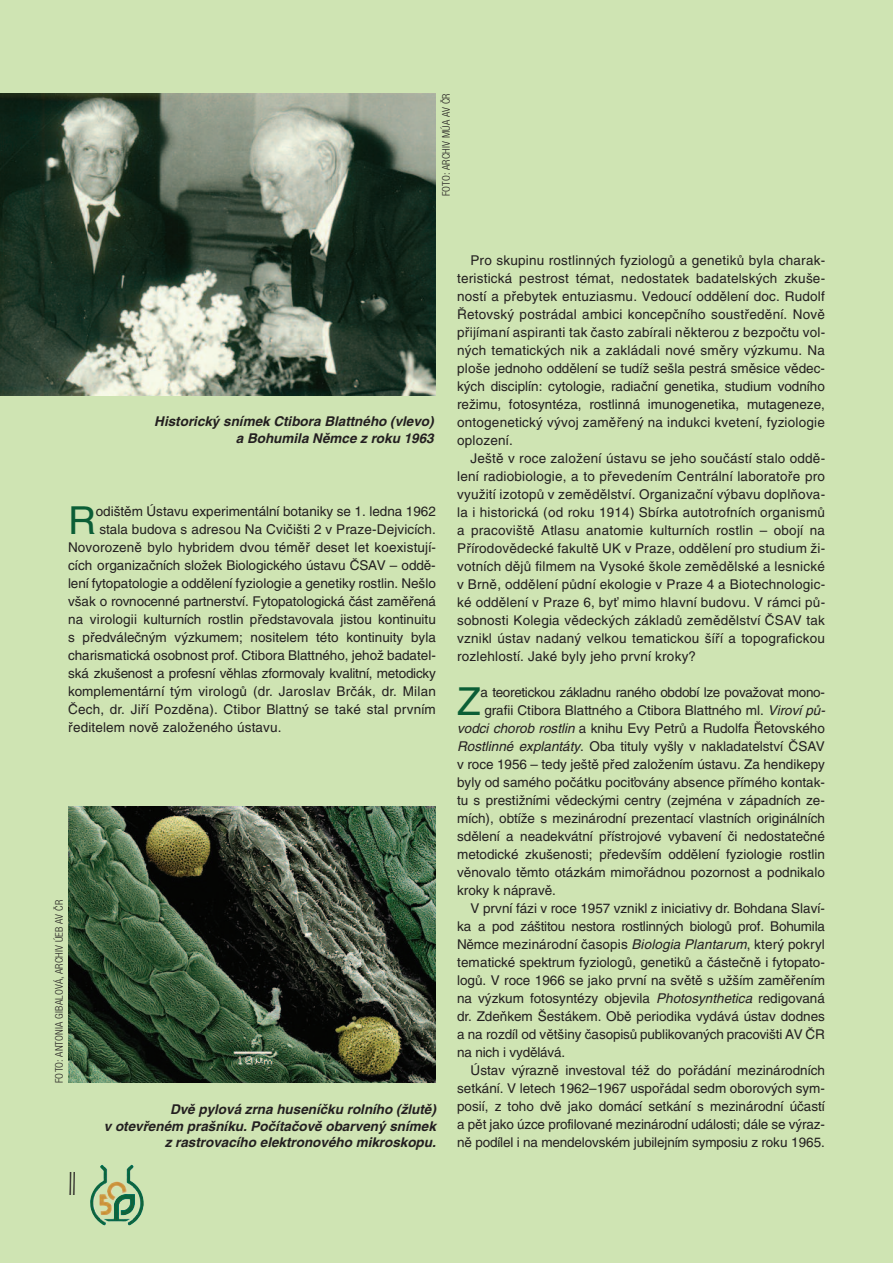
<style>
.page{position:relative;width:893px;height:1263px;background:#cfe4b3}
.page>*{position:absolute;margin:0;border:0;box-sizing:border-box;transform-origin:0 0}
.t1{font:38.55px "Helvetica CE";color:#0b5e36}
.t2{font:34.5px "Itc Eras CE";color:#231f20;scale:.55 1}
.t3{font:13.5px/18px "Helvetica CE";color:#231f20;text-align:justify}
.t4{font:italic 700 13.5px/16.5px "Helvetica CE";color:#231f20;text-align:right}
.t5{font:13.5px "Helvetica CE";letter-spacing:-.02em;color:#231f20}
.t6{font:13.5px "Helvetica CE";letter-spacing:-.025em;color:#231f20}
.t7{font:300 condensed 10.5px "Helvetica NCE";letter-spacing:.02em;color:#231f20}
.s1{font-style:italic}
</style>
<div class="page">
<img style="left:99px;top:1165px;width:45px;height:57px">
<img style="left:0;top:94px;width:436px;height:301px">
<img style="left:68px;top:806px;width:368px;height:277px">
<p class="t7" style="left:440px;top:196px;width:104px;rotate:-90deg">FOTO: ARCHIV MÚA AV ČR</p>
<p class="t4" style="left:154px;top:415px;width:281px">Historický snímek Ctibora Blattného (vlevo) a Bohumila Němce z roku 1963</p>
<h1 class="t1" style="left:68px;top:506px;width:29px">R</h1>
<p class="t3" style="left:96px;top:504px;width:342px">odištěm Ústavu experimentální botaniky se 1. ledna 1962</p>
<p class="t3" style="left:99px;top:522px;width:338px">stala budova s adresou Na Cvičišti 2 v Praze-Dejvicích.</p>
<p class="t3" style="left:68px;top:540px;width:369px">Novorozeně bylo hybridem dvou téměř deset let koexistují-</p>
<p class="t3" style="left:68px;top:558px;width:369px">cích organizačních složek Biologického ústavu ČSAV – oddě-</p>
<p class="t3" style="left:68px;top:576px;width:369px">lení fytopatologie a oddělení fyziologie a genetiky rostlin. Nešlo</p>
<p class="t3" style="left:68px;top:594px;width:369px">však o rovnocenné partnerství. Fytopatologická část zaměřená</p>
<p class="t3" style="left:68px;top:612px;width:369px">na virologii kulturních rostlin představovala jistou kontinuitu</p>
<p class="t3" style="left:68px;top:630px;width:369px">s předválečným výzkumem; nositelem této kontinuity byla</p>
<p class="t3" style="left:68px;top:648px;width:369px">charismatická osobnost prof. Ctibora Blattného, jehož badatel-</p>
<p class="t5" style="left:68px;top:668px;width:369px">ská zkušenost a profesní věhlas zformovaly kvalitní, metodicky</p>
<p class="t3" style="left:68px;top:684px;width:369px">komplementární tým virologů (dr. Jaroslav Brčák, dr. Milan</p>
<p class="t3" style="left:68px;top:702px;width:369px">Čech, dr. Jiří Pozděna). Ctibor Blattný se také stal prvním</p>
<p class="t3" style="left:68px;top:720px;width:215px">ředitelem nově založeného ústavu.</p>
<p class="t7" style="left:53px;top:1083px;width:184px;rotate:-90deg">FOTO: ANTONIA GIBALOVÁ, ARCHIV ÚEB AV ČR</p>
<h2 class="t2" style="left:72px;top:1172px;width:9px">I</h2>
<p class="t4" style="left:104px;top:1102px;width:334px">Dvě pylová zrna huseníčku rolního (žlutě)<br>v otevřeném prašníku. Počítačově obarvený snímek z rastrovacího elektronového mikroskopu.</p>
<p class="t3" style="left:457px;top:252px;width:370px;text-indent:14px">Pro skupinu rostlinných fyziologů a genetiků byla charak&shy;teristická pestrost témat, nedostatek badatelských zkuše&shy;ností a přebytek entuziasmu. Vedoucí oddělení doc. Rudolf Řetovský postrádal ambici koncepčního soustředění. Nově přijímaní aspiranti tak často zabírali některou z bezpočtu vol&shy;ných tematických nik a zakládali nové směry výzkumu. Na ploše jednoho oddělení se tudíž sešla pestrá směsice vědec&shy;kých disciplín: cytologie, radiační genetika, studium vodního režimu, fotosyntéza, rostlinná imunogenetika, mutageneze, ontogenetický vývoj zaměřený na indukci kvetení, fyziologie oplození.</p>
<p class="t3" style="left:457px;top:450px;width:370px;text-indent:14px">Ještě v roce založení ústavu se jeho součástí stalo oddě&shy;lení radiobiologie, a to převedením Centrální laboratoře pro využití izotopů v zemědělství. Organizační výbavu doplňova&shy;la i historická (od roku 1914) Sbírka autotrofních organismů a pracoviště Atlasu anatomie kulturních rostlin – obojí na Přírodovědecké fakultě UK v Praze, oddělení pro studium ži&shy;votních dějů filmem na Vysoké škole zemědělské a lesnické v Brně, oddělení půdní ekologie v Praze 4 a Biotechnologic&shy;ké oddělení v Praze 6, byť mimo hlavní budovu. V rámci pů&shy;sobnosti Kolegia vědeckých základů zemědělství ČSAV tak vznikl ústav nadaný velkou tematickou šíří a topografickou rozlehlostí. Jaké byly jeho první kroky?</p>
<h1 class="t1" style="left:457px;top:687px;width:25px">Z</h1>
<p class="t6" style="left:481px;top:687px;width:346px">a teoretickou základnu raného období lze považovat mono-</p>
<p class="t3" style="left:484px;top:702px;width:342px">grafii Ctibora Blattného a Ctibora Blattného ml. <span class="s1">Viroví pů-</span></p>
<p class="t3" style="left:457px;top:720px;width:369px"><span class="s1">vodci chorob rostlin</span> a knihu Evy Petrů a Rudolfa Řetovského</p>
<p class="t3" style="left:457px;top:738px;width:369px"><span class="s1">Rostlinné explantáty</span>. Oba tituly vyšly v nakladatelství ČSAV</p>
<p class="t3" style="left:457px;top:756px;width:369px">v roce 1956 – tedy ještě před založením ústavu. Za hendikepy</p>
<p class="t3" style="left:457px;top:774px;width:369px">byly od samého počátku pociťovány absence přímého kontak-</p>
<p class="t3" style="left:457px;top:792px;width:369px">tu s prestižními vědeckými centry (zejména v západních ze-</p>
<p class="t3" style="left:457px;top:810px;width:369px">mích), obtíže s mezinárodní prezentací vlastních originálních</p>
<p class="t3" style="left:457px;top:828px;width:369px">sdělení a neadekvátní přístrojové vybavení či nedostatečné</p>
<p class="t3" style="left:457px;top:846px;width:369px">metodické zkušenosti; především oddělení fyziologie rostlin</p>
<p class="t3" style="left:457px;top:864px;width:369px">věnovalo těmto otázkám mimořádnou pozornost a podnikalo</p>
<p class="t3" style="left:457px;top:882px;width:100px">kroky k nápravě.</p>
<p class="t3" style="left:471px;top:900px;width:356px">V první fázi v roce 1957 vznikl z iniciativy dr. Bohdana Slaví-</p>
<p class="t3" style="left:457px;top:918px;width:369px">ka a pod záštitou nestora rostlinných biologů prof. Bohumila</p>
<p class="t3" style="left:457px;top:936px;width:369px">Němce mezinárodní časopis <span class="s1">Biologia Plantarum</span>, který pokryl</p>
<p class="t3" style="left:457px;top:954px;width:369px">tematické spektrum fyziologů, genetiků a částečně i fytopato-</p>
<p class="t3" style="left:457px;top:972px;width:369px">logů. V roce 1966 se jako první na světě s užším zaměřením</p>
<p class="t3" style="left:457px;top:990px;width:369px">na výzkum fotosyntézy objevila <span class="s1">Photosynthetica</span> redigovaná</p>
<p class="t3" style="left:457px;top:1008px;width:369px">dr. Zdeňkem Šestákem. Obě periodika vydává ústav dodnes</p>
<p class="t3" style="left:457px;top:1026px;width:369px">a na rozdíl od většiny časopisů publikovaných pracovišti AV ČR</p>
<p class="t3" style="left:457px;top:1044px;width:110px">na nich i vydělává.</p>
<p class="t3" style="left:471px;top:1062px;width:356px">Ústav výrazně investoval též do pořádání mezinárodních</p>
<p class="t3" style="left:457px;top:1080px;width:369px">setkání. V letech 1962–1967 uspořádal sedm oborových sym-</p>
<p class="t3" style="left:457px;top:1098px;width:369px">posií, z toho dvě jako domácí setkání s mezinárodní účastí</p>
<p class="t3" style="left:457px;top:1116px;width:369px">a pět jako úzce profilované mezinárodní události; dále se výraz-</p>
<p class="t3" style="left:457px;top:1134px;width:369px">ně podílel i na mendelovském jubilejním symposiu z roku 1965.</p>
</div>
